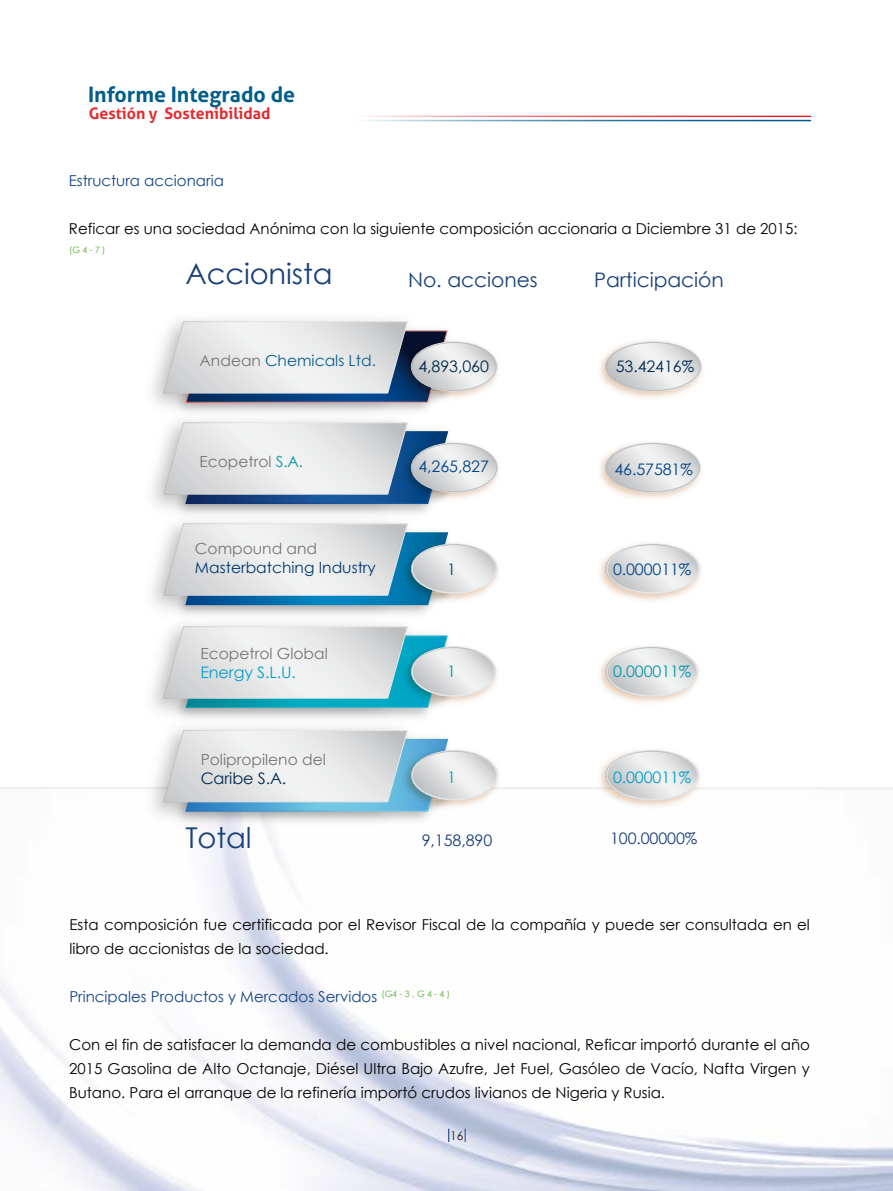
<style>
.page{position:relative;width:893px;height:1191px;background:#fff}
.page>*{position:absolute;margin:0;border:0;box-sizing:border-box;transform-origin:0 0}
.t1{font:28.65px "Century Gothic";letter-spacing:-.005em;color:#183f77}
.t2{font:700 21.3px "Aller";color:#005c8b}
.t3{font:20.1px "Century Gothic";letter-spacing:-.005em;color:#183f77}
.t4{font:15.9px "Century Gothic";letter-spacing:-.005em;color:#00294f}
.t5{font:15.9px "Century Gothic";letter-spacing:-.005em;color:#048}
.t6{font:15.9px "Century Gothic";letter-spacing:-.005em;color:#00a0ca}
.t7{font:700 15.9px "Aller";color:#e02c30}
.t8{font:15.9px "Century Gothic";letter-spacing:-.005em;color:#183f77}
.t9{font:15.9px "Century Gothic";letter-spacing:-.005em;color:#0497a7}
.t10{font:15.3px "Century Gothic";color:#757575}
.t11{font:15.3px/18.3px "Century Gothic";color:#003770}
.t12{font:15.3px "Century Gothic";color:#095e8e}
.t13{font:15px/24px "Century Gothic";color:#000}
.t14{font:15px "Century Gothic";color:#124485}
.t15{font:12px "Century Gothic";color:#1d1d1b}
.t16{font:8.7px "Century Gothic";color:#53ae32}
.s1{color:#757575}
.s2{color:#0497a7}
</style>
<div class="page">
<img style="left:399px;top:370px;width:99px;height:34px">
<svg style="left:163px;top:321px;width:334px;height:82px"></svg>
<div style="left:412px;top:342px;width:85px;height:49px;border:1px solid #fff;border-radius:50%"></div>
<img style="left:151px;top:405px;width:273px;height:101px">
<img style="left:399px;top:465px;width:100px;height:41px">
<svg style="left:163px;top:422px;width:335px;height:83px"></svg>
<div style="left:412px;top:443px;width:85px;height:49px;border:1px solid #fff;border-radius:50%"></div>
<img style="left:424px;top:606px;width:6px;height:5px">
<svg style="left:163px;top:523px;width:334px;height:83px"></svg>
<div style="left:412px;top:544px;width:85px;height:49px;border:1px solid #fff;border-radius:50%"></div>
<img style="left:168px;top:708px;width:264px;height:11px">
<img style="left:399px;top:664px;width:100px;height:46px">
<svg style="left:163px;top:626px;width:333px;height:82px"></svg>
<div style="left:412px;top:647px;width:83px;height:49px;border:1px solid #fff;border-radius:50%"></div>
<img style="left:135px;top:713px;width:289px;height:118px">
<img style="left:166px;top:813px;width:268px;height:17px">
<img style="left:498px;top:768px;width:7px;height:22px">
<svg style="left:163px;top:729px;width:335px;height:84px"></svg>
<div style="left:412px;top:751px;width:85px;height:48px;border:1px solid #fff;border-radius:50%"></div>
<img style="left:599px;top:340px;width:104px;height:58px">
<svg style="left:606px;top:342px;width:95px;height:49px"></svg>
<div style="left:607px;top:342px;width:94px;height:49px;border:1px solid #fff;border-radius:50%"></div>
<img style="left:599px;top:442px;width:103px;height:57px">
<svg style="left:606px;top:443px;width:94px;height:49px"></svg>
<div style="left:607px;top:443px;width:93px;height:49px;border:1px solid #fff;border-radius:50%"></div>
<img style="left:599px;top:543px;width:102px;height:58px">
<svg style="left:606px;top:544px;width:94px;height:49px"></svg>
<div style="left:607px;top:544px;width:92px;height:49px;border:1px solid #fff;border-radius:50%"></div>
<img style="left:597px;top:645px;width:104px;height:60px">
<svg style="left:606px;top:647px;width:92px;height:49px"></svg>
<div style="left:607px;top:647px;width:90px;height:49px;border:1px solid #fff;border-radius:50%"></div>
<img style="left:592px;top:748px;width:114px;height:62px">
<svg style="left:606px;top:750px;width:93px;height:50px"></svg>
<div style="left:607px;top:751px;width:91px;height:48px;border:1px solid #fff;border-radius:50%"></div>
<svg style="left:448px;top:1128px;width:1px;height:14px"></svg>
<svg style="left:465px;top:1128px;width:1px;height:14px"></svg>
<svg style="left:364px;top:115px;width:446px;height:7px"></svg>
<p class="t2" style="left:88px;top:81px;width:209px">Informe Integrado de</p>
<p class="t7" style="left:89px;top:103px;width:183px">Gestión y Sostenibilidad</p>
<p class="t14" style="left:69px;top:170px;width:157px">Estructura accionaria</p>
<p class="t13" style="left:69px;top:216px;width:730px">Reficar es una sociedad Anónima con la siguiente composición accionaria a Diciembre 31 de 2015:</p>
<p class="t16" style="left:69px;top:244px;width:38px">(G 4 - 7 )</p>
<p class="t1" style="left:185px;top:253px;width:149px">Accionista</p>
<p class="t3" style="left:408px;top:265px;width:131px">No. acciones</p>
<p class="t3" style="left:594px;top:265px;width:131px">Participación</p>
<p class="t12" style="left:199px;top:350px;width:178px"><span class="s1">Andean</span> Chemicals Ltd.</p>
<p class="t4" style="left:616px;top:355px;width:80px">53.42416%</p>
<p class="t4" style="left:418px;top:355px;width:72px">4,893,060</p>
<p class="t10" style="left:199px;top:450px;width:105px">Ecopetrol <span class="s2">S.A.</span></p>
<p class="t11" style="left:195px;top:539px;width:182px"><span class="s1">Compound and<br></span>Masterbatching Industry</p>
<p class="t10" style="left:200px;top:643px;width:129px">Ecopetrol Global</p>
<p class="t6" style="left:200px;top:661px;width:97px">Energy S.L.U.</p>
<p class="t10" style="left:201px;top:748px;width:127px">Polipropileno del</p>
<p class="t4" style="left:201px;top:766px;width:87px">Caribe S.A.</p>
<p class="t1" style="left:185px;top:818px;width:68px">Total</p>
<p class="t5" style="left:418px;top:455px;width:72px">4,265,827</p>
<p class="t5" style="left:614px;top:458px;width:80px">46.57581%</p>
<p class="t5" style="left:447px;top:558px;width:10px">1</p>
<p class="t5" style="left:613px;top:558px;width:80px">0.000011%</p>
<p class="t9" style="left:447px;top:660px;width:10px">1</p>
<p class="t9" style="left:613px;top:660px;width:80px">0.000011%</p>
<p class="t6" style="left:447px;top:766px;width:10px">1</p>
<p class="t6" style="left:613px;top:766px;width:80px">0.000011%</p>
<p class="t8" style="left:422px;top:829px;width:72px">9,158,890</p>
<p class="t8" style="left:610px;top:827px;width:89px">100.00000%</p>
<p class="t13" style="left:69px;top:912px;width:742px">Esta composición fue certificada por el Revisor Fiscal de la compañía y puede ser consultada en el libro de accionistas de la sociedad.</p>
<p class="t14" style="left:69px;top:986px;width:382px">Principales Productos y Mercados Servidos <sup>(G4</sup> <sup>-</sup> <sup>3</sup> <sup>,</sup> <sup>G</sup> <sup>4</sup> <sup>-</sup> <sup>4</sup> <sup>)</sup></p>
<p class="t13" style="left:69px;top:1032px;width:742px;text-align:justify">Con el fin de satisfacer la demanda de combustibles a nivel nacional, Reficar importó durante el año 2015 Gasolina de Alto Octanaje, Diésel Ultra Bajo Azufre, Jet Fuel, Gasóleo de Vacío, Nafta Virgen y Butano. Para el arranque de la refinería importó crudos livianos de Nigeria y Rusia.</p>
<p class="t15" style="left:450px;top:1127px;width:15px">16</p>
</div>
